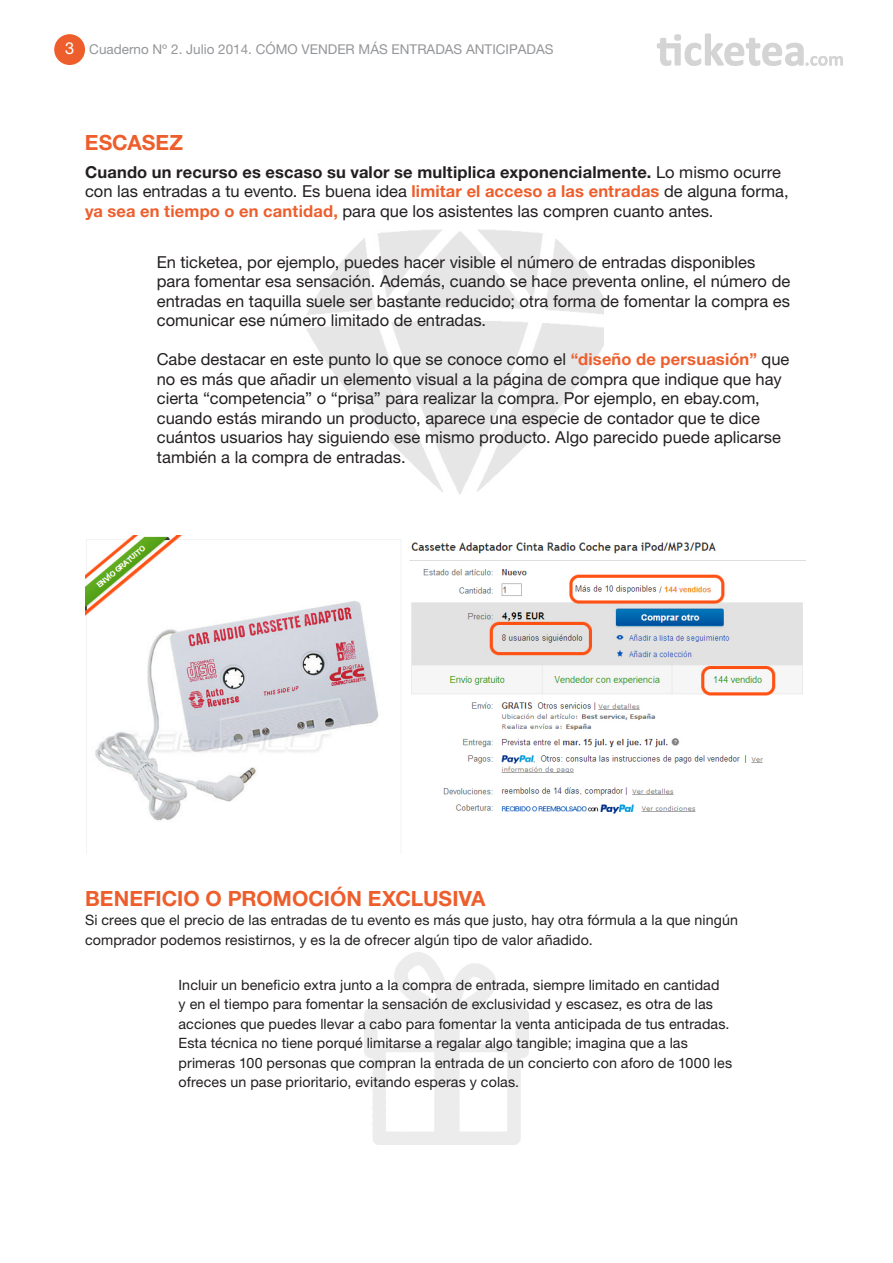
<style>
.page{position:relative;width:893px;height:1263px;background:#fff}
.page>*{position:absolute;margin:0;border:0;box-sizing:border-box;transform-origin:0 0}
.t1{font:700 21px "Helvetica Neue LT Pro";color:#ed5e2c}
.t2{font:16.5px/19.5px "Helvetica Neue LT Pro";color:#231f20}
.t3{font:14.25px/19.5px "Helvetica Neue LT Pro";letter-spacing:.005em;color:#231f20}
.t4{font:13.5px "Helvetica Neue LT Pro";color:#939598}
.s1{font-size:16.5px;color:#fff}
.s2{font-weight:700}
.s3{font-weight:700;color:#ed5e2c}
</style>
<div class="page">
<div style="left:54px;top:34px;width:31px;height:31px;background:#ed5e2c;border-radius:50%"></div>
<svg style="left:657px;top:33px;width:186px;height:33px"></svg>
<img style="left:306px;top:229px;width:298px;height:266px">
<img style="left:85px;top:536px;width:720px;height:317px">
<p class="t4" style="left:65px;top:41px;width:490px"><span class="s1">3</span> Cuaderno Nº 2. Julio 2014. CÓMO VENDER MÁS ENTRADAS ANTICIPADAS</p>
<p class="t1" style="left:85px;top:129px;width:100px">ESCASEZ</p>
<p class="t2" style="left:85px;top:162px;width:705px"><span class="s2">Cuando un recurso es escaso su valor se multiplica exponencialmente.</span> Lo mismo ocurre con las entradas a tu evento. Es buena idea <span class="s3">limitar el acceso a las entradas</span> de alguna forma, <span class="s3">ya sea en tiempo o en cantidad,</span> para que los asistentes las compren cuanto antes.</p>
<p class="t2" style="left:157px;top:252px;width:635px">En ticketea, por ejemplo, puedes hacer visible el número de entradas disponibles para fomentar esa sensación. Además, cuando se hace preventa online, el número de entradas en taquilla suele ser bastante reducido; otra forma de fomentar la compra es comunicar ese número limitado de entradas.</p>
<p class="t2" style="left:157px;top:350px;width:634px">Cabe destacar en este punto lo que se conoce como el <span class="s3">“diseño de persuasión”</span> que no es más que añadir un elemento visual a la página de compra que indique que hay cierta “competencia” o “prisa” para realizar la compra. Por ejemplo, en ebay.com, cuando estás mirando un producto, aparece una especie de contador que te dice cuántos usuarios hay siguiendo ese mismo producto. Algo parecido puede aplicarse también a la compra de entradas.</p>
<p class="t1" style="left:85px;top:885px;width:402px">BENEFICIO O PROMOCIÓN EXCLUSIVA</p>
<p class="t3" style="left:85px;top:910px;width:654px">Si crees que el precio de las entradas de tu evento es más que justo, hay otra fórmula a la que ningún comprador podemos resistirnos, y es la de ofrecer algún tipo de valor añadido.</p>
<p class="t3" style="left:179px;top:975px;width:555px">Incluir un beneficio extra junto a la compra de entrada, siempre limitado en cantidad<br>y en el tiempo para fomentar la sensación de exclusividad y escasez, es otra de las acciones que puedes llevar a cabo para fomentar la venta anticipada de tus entradas.<br>Esta técnica no tiene porqué limitarse a regalar algo tangible; imagina que a las primeras 100 personas que compran la entrada de un concierto con aforo de 1000 les ofreces un pase prioritario, evitando esperas y colas.</p>
</div>
